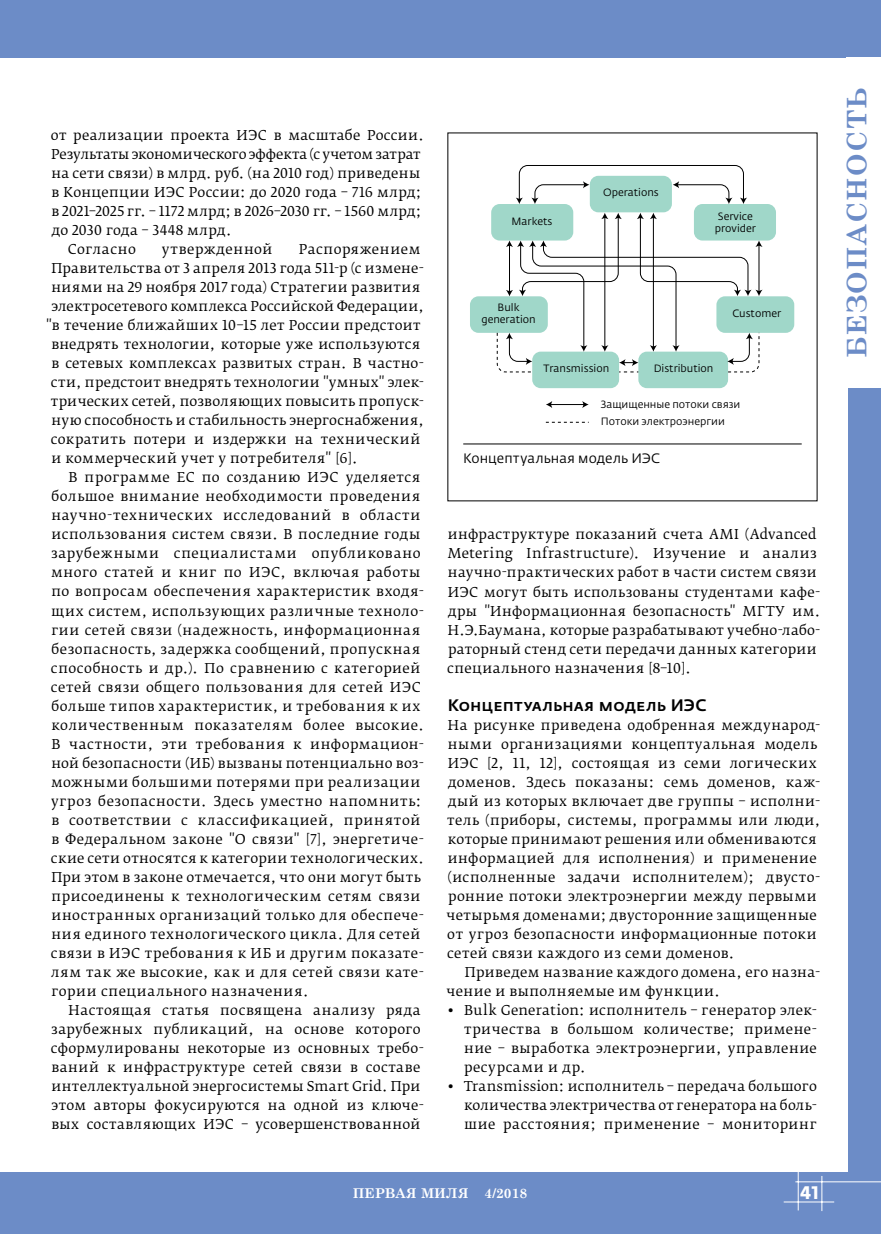
<style>
.page{position:relative;width:881px;height:1234px;background:#fff}
.page>*{position:absolute;margin:0;border:0;box-sizing:border-box;transform-origin:0 0}
.t1{font:700 27px "Century Schoolbook";letter-spacing:.05em;color:#6c8cc7}
.t2{font:700 18px "Fedra Sans Pro";color:#fff}
.t3{font:500 16.5px "Fedra Sans Pro";letter-spacing:.01em;color:#000}
.t4{font:13.5px/19px "Fedra Serif B Pro";letter-spacing:.03em;color:#000}
.t5{font:13.5px "Fedra Serif B Pro";letter-spacing:.05em;color:#000}
.t6{font:13.5px "Fedra Serif B Pro";letter-spacing:-.005em;color:#000}
.t7{font:13.5px "Fedra Serif B Pro";letter-spacing:.01em;color:#000}
.t8{font:13.5px "Fedra Serif B Pro";letter-spacing:.055em;color:#000}
.t9{font:13.5px "Fedra Sans Pro";letter-spacing:.005em;color:#000}
.t10{font:700 13.5px "Century Schoolbook";color:#fff}
.t11{font:10.5px/12px "Fedra Sans Pro";color:#000}
</style>
<div class="page">
<div style="left:0;top:0;width:880px;height:57px;background:#6c8cc7"></div>
<div style="left:0;top:1172px;width:880px;height:61px;background:#6c8cc7"></div>
<div style="left:847px;top:0;width:33px;height:1233px;background:#6c8cc7"></div>
<hr style="left:783px;top:1201px;width:50px;height:1px;background:#fff">
<hr style="left:797px;top:1171px;width:1px;height:39px;background:#fff">
<hr style="left:821px;top:1175px;width:1px;height:35px;background:#fff">
<hr style="left:795px;top:1181px;width:85px;height:1px;background:#fff">
<div style="left:846px;top:57px;width:34px;height:330px;background:#fff"></div>
<hr style="left:463px;top:443px;width:338px;height:1px;background:#000">
<div style="left:470px;top:296px;width:77px;height:37px;background:#a0d7c9;border-radius:9px"></div>
<div style="left:491px;top:204px;width:82px;height:36px;background:#a0d7c9;border-radius:9px"></div>
<div style="left:693px;top:204px;width:82px;height:36px;background:#a0d7c9;border-radius:9px"></div>
<div style="left:589px;top:176px;width:82px;height:36px;background:#a0d7c9;border-radius:9px"></div>
<div style="left:532px;top:351px;width:87px;height:37px;background:#a0d7c9;border-radius:9px"></div>
<div style="left:638px;top:351px;width:89px;height:37px;background:#a0d7c9;border-radius:9px"></div>
<div style="left:716px;top:296px;width:78px;height:37px;background:#a0d7c9;border-radius:9px"></div>
<svg style="left:516px;top:165px;width:230px;height:39px"></svg>
<svg style="left:496px;top:213px;width:266px;height:159px"></svg>
<svg style="left:545px;top:422px;width:43px;height:1px"></svg>
<hr style="left:550px;top:404px;width:34px;height:1px;background:#000">
<svg style="left:546px;top:401px;width:6px;height:7px"></svg>
<svg style="left:582px;top:401px;width:6px;height:7px"></svg>
<p class="t4" style="left:51px;top:125px;width:374px">от реализации проекта ИЭС в масштабе России.</p>
<p class="t6" style="left:51px;top:145px;width:371px">Результаты экономического эффекта (с учетом затрат</p>
<p class="t4" style="left:51px;top:163px;width:370px">на сети связи) в млрд. руб. (на 2010 год) приведены</p>
<p class="t4" style="left:51px;top:182px;width:371px">в Концепции ИЭС России: до 2020 года – 716 млрд;</p>
<p class="t4" style="left:51px;top:201px;width:371px">в 2021–2025 гг. – 1172 млрд; в 2026–2030 гг. – 1560 млрд;</p>
<p class="t4" style="left:52px;top:220px;width:181px">до 2030 года – 3448 млрд.</p>
<p class="t4" style="left:68px;top:239px;width:69px">Согласно</p>
<p class="t4" style="left:162px;top:239px;width:112px">утвержденной</p>
<p class="t4" style="left:298px;top:239px;width:123px">Распоряжением</p>
<p class="t4" style="left:51px;top:258px;width:374px">Правительства от 3 апреля 2013 года 511-р (с измене-</p>
<p class="t4" style="left:51px;top:277px;width:370px">ниями на 29 ноября 2017 года) Стратегии развития</p>
<p class="t7" style="left:51px;top:298px;width:374px">электросетевого комплекса Российской Федерации,</p>
<p class="t4" style="left:46px;top:315px;width:376px">"в течение ближайших 10–15 лет России предстоит</p>
<p class="t4" style="left:51px;top:334px;width:370px">внедрять технологии, которые уже используются</p>
<p class="t4" style="left:51px;top:354px;width:374px">в сетевых комплексах развитых стран. В частно-</p>
<p class="t4" style="left:51px;top:373px;width:374px">сти, предстоит внедрять технологии "умных" элек-</p>
<p class="t4" style="left:51px;top:392px;width:374px">трических сетей, позволяющих повысить пропуск-</p>
<p class="t4" style="left:51px;top:411px;width:374px">ную способность и стабильность энергоснабжения,</p>
<p class="t4" style="left:51px;top:430px;width:371px">сократить потери и издержки на технический</p>
<p class="t4" style="left:51px;top:449px;width:308px">и коммерческий учет у потребителя" [6].</p>
<p class="t4" style="left:68px;top:468px;width:353px">В программе ЕС по созданию ИЭС уделяется</p>
<p class="t4" style="left:51px;top:487px;width:370px">большое внимание необходимости проведения</p>
<p class="t5" style="left:51px;top:507px;width:370px">научно-технических исследований в области</p>
<p class="t4" style="left:51px;top:525px;width:370px">использования систем связи. В последние годы</p>
<p class="t8" style="left:51px;top:545px;width:371px">зарубежными специалистами опубликовано</p>
<p class="t4" style="left:51px;top:563px;width:370px">много статей и книг по ИЭС, включая работы</p>
<p class="t4" style="left:51px;top:582px;width:374px">по вопросам обеспечения характеристик входя-</p>
<p class="t4" style="left:51px;top:601px;width:374px">щих систем, использующих различные техноло-</p>
<p class="t4" style="left:51px;top:620px;width:370px">гии сетей связи (надежность, информационная</p>
<p class="t4" style="left:51px;top:639px;width:370px">безопасность, задержка сообщений, пропускная</p>
<p class="t4" style="left:51px;top:658px;width:371px">способность и др.). По сравнению с категорией</p>
<p class="t4" style="left:51px;top:677px;width:371px">сетей связи общего пользования для сетей ИЭС</p>
<p class="t4" style="left:51px;top:696px;width:370px">больше типов характеристик, и требования к их</p>
<p class="t5" style="left:51px;top:716px;width:374px">количественным показателям более высокие.</p>
<p class="t5" style="left:51px;top:735px;width:372px">В частности, эти требования к информацион-</p>
<p class="t4" style="left:51px;top:753px;width:374px">ной безопасности (ИБ) вызваны потенциально воз-</p>
<p class="t4" style="left:51px;top:772px;width:370px">можными большими потерями при реализации</p>
<p class="t4" style="left:51px;top:791px;width:372px">угроз безопасности. Здесь уместно напомнить:</p>
<p class="t5" style="left:51px;top:811px;width:370px">в соответствии с классификацией, принятой</p>
<p class="t4" style="left:51px;top:829px;width:374px">в Федеральном законе "О связи" [7], энергетиче-</p>
<p class="t4" style="left:51px;top:848px;width:374px">ские сети относятся к категории технологических.</p>
<p class="t4" style="left:51px;top:867px;width:371px">При этом в законе отмечается, что они могут быть</p>
<p class="t4" style="left:51px;top:886px;width:370px">присоединены к технологическим сетям связи</p>
<p class="t4" style="left:51px;top:905px;width:374px">иностранных организаций только для обеспече-</p>
<p class="t4" style="left:51px;top:924px;width:370px">ния единого технологического цикла. Для сетей</p>
<p class="t4" style="left:51px;top:943px;width:374px">связи в ИЭС требования к ИБ и другим показате-</p>
<p class="t4" style="left:51px;top:962px;width:374px">лям так же высокие, как и для сетей связи кате-</p>
<p class="t4" style="left:51px;top:981px;width:259px">гории специального назначения.</p>
<p class="t4" style="left:68px;top:1000px;width:353px">Настоящая статья посвящена анализу ряда</p>
<p class="t4" style="left:51px;top:1019px;width:371px">зарубежных публикаций, на основе которого</p>
<p class="t4" style="left:51px;top:1038px;width:374px">сформулированы некоторые из основных требо-</p>
<p class="t4" style="left:51px;top:1057px;width:370px">ваний к инфраструктуре сетей связи в составе</p>
<p class="t4" style="left:51px;top:1076px;width:370px">интеллектуальной энергосистемы Smart Grid. При</p>
<p class="t4" style="left:51px;top:1095px;width:374px">этом авторы фокусируются на одной из ключе-</p>
<p class="t4" style="left:51px;top:1114px;width:370px">вых составляющих ИЭС – усовершенствованной</p>
<p class="t11" style="left:511px;top:215px;width:42px">Markets</p>
<p class="t11" style="left:481px;top:301px;width:56px;text-align:center">Bulk generation</p>
<p class="t11" style="left:603px;top:186px;width:57px">Operations</p>
<p class="t11" style="left:714px;top:210px;width:43px">Service provider</p>
<p class="t11" style="left:732px;top:307px;width:50px">Customer</p>
<p class="t11" style="left:543px;top:362px;width:67px">Transmission</p>
<p class="t11" style="left:653px;top:362px;width:61px">Distribution</p>
<p class="t11" style="left:600px;top:395px;width:141px;line-height:17.2px">Защищенные потоки связи<br>Потоки электроэнергии</p>
<p class="t9" style="left:463px;top:450px;width:198px">Концептуальная модель ИЭС</p>
<p class="t4" style="left:447px;top:525px;width:374px">инфраструктуре показаний счета AMI (Advanced Metering Infrastructure). Изучение и анализ научно-практических работ в части систем связи ИЭС могут быть использованы студентами кафе&shy;дры "Информационная безопасность" МГТУ им.<br>Н.Э.Баумана, которые разрабатывают учебно-лабо&shy;раторный стенд сети передачи данных категории специального назначения [8–10].</p>
<p class="t3" style="left:447px;top:694px;width:260px">Концептуальная модель ИЭС</p>
<p class="t4" style="left:446px;top:715px;width:375px">На рисунке приведена одобренная международ&shy;ными организациями концептуальная модель ИЭС [2, 11, 12], состоящая из семи логических доменов. Здесь показаны: семь доменов, каж&shy;дый из которых включает две группы – исполни&shy;тель (приборы, системы, программы или люди, которые принимают решения или обмениваются информацией для исполнения) и применение (исполненные задачи исполнителем); двусто&shy;ронние потоки электроэнергии между первыми четырьмя доменами; двусторонние защищенные от угроз безопасности информационные потоки сетей связи каждого из семи доменов.</p>
<p class="t4" style="left:446px;top:962px;width:375px;text-indent:18px">Приведем название каждого домена, его назна&shy;чение и выполняемые им функции.</p>
<p class="t4" style="left:464px;top:1000px;width:354px;text-align:justify;text-indent:-16px">• Bulk Generation: исполнитель – генератор элек&shy;тричества в большом количестве; примене&shy;ние – выработка электроэнергии, управление ресурсами и др.</p>
<p class="t4" style="left:464px;top:1076px;width:354px;text-align:justify;text-indent:-16px">• Transmission: исполнитель – передача большого количества электричества от генератора на боль&shy;шие расстояния; применение – мониторинг</p>
<p class="t10" style="left:352px;top:1181px;width:176px">ПЕРВАЯ МИЛЯ 4/2018</p>
<h2 class="t2" style="left:800px;top:1180px;width:20px">41</h2>
<h1 class="t1" style="left:835px;top:358px;width:272px;rotate:-90deg">Безопасность</h1>
</div>
